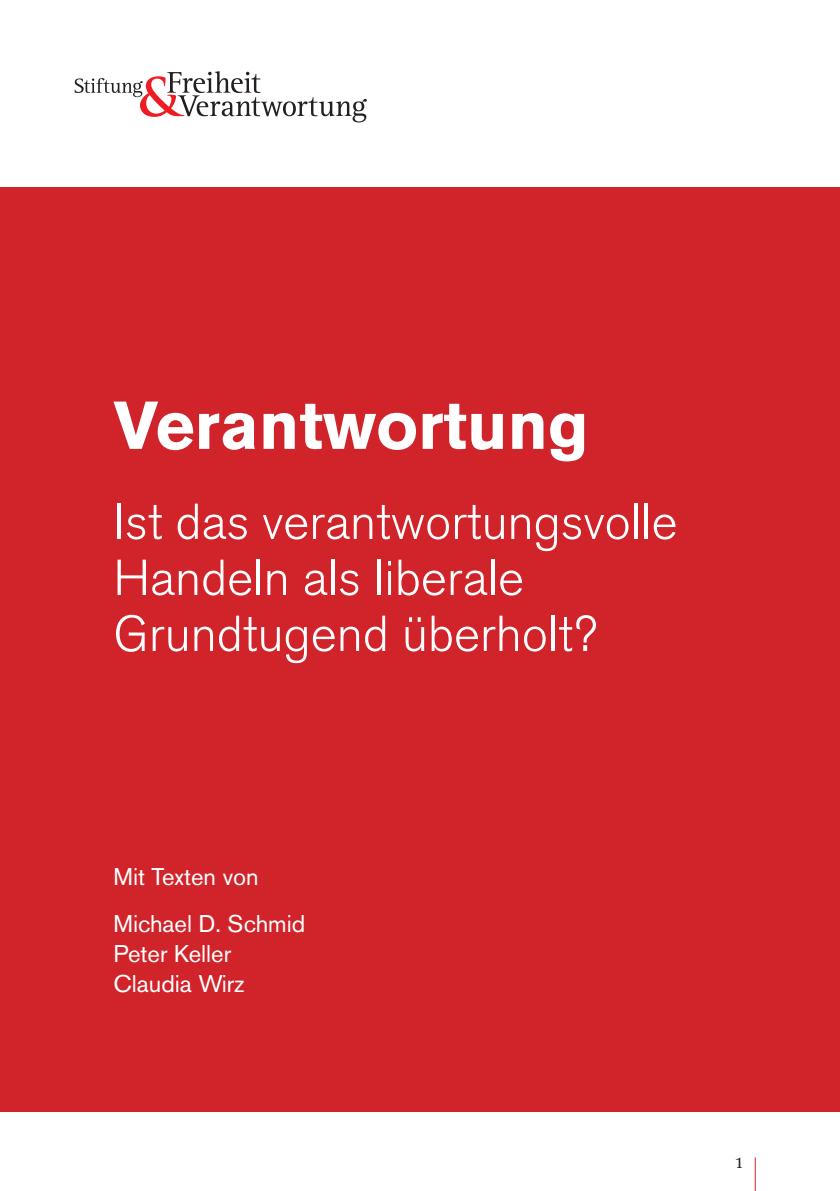
<style>
.page{position:relative;width:840px;height:1191px;background:#fff}
.page>*{position:absolute;margin:0;border:0;box-sizing:border-box;transform-origin:0 0}
.t1{font:700 67px "Akzidenz Grotesk BE";color:#fff}
.t2{font:300 50px/56px "Akzidenz Grotesk BE";color:#fff}
.t3{font:24px/47px "Akzidenz Grotesk BE";color:#fff}
.t4{font:16px "Swift";color:#231f20}
</style>
<div class="page">
<hr style="left:754px;top:1157px;width:1px;height:34px;background:#d1232a">
<svg style="left:75px;top:71px;width:291px;height:51px"></svg>
<div style="left:0;top:187px;width:839px;height:924px;background:#d1232a"></div>
<h1 class="t1" style="left:113px;top:387px;width:476px">Verantwortung</h1>
<p class="t2" style="left:113px;top:494px;width:565px">Ist das verantwortungsvolle<br>Handeln als liberale<br>Grundtugend überholt?</p>
<p class="t3" style="left:113px;top:853px;width:193px">Mit Texten von<br>Michael D. Schmid</p>
<p class="t3" style="left:113px;top:938px;width:132px;line-height:30px">Peter Keller<br>Claudia Wirz</p>
<p class="t4" style="left:734px;top:1154px;width:10px">1</p>
</div>
